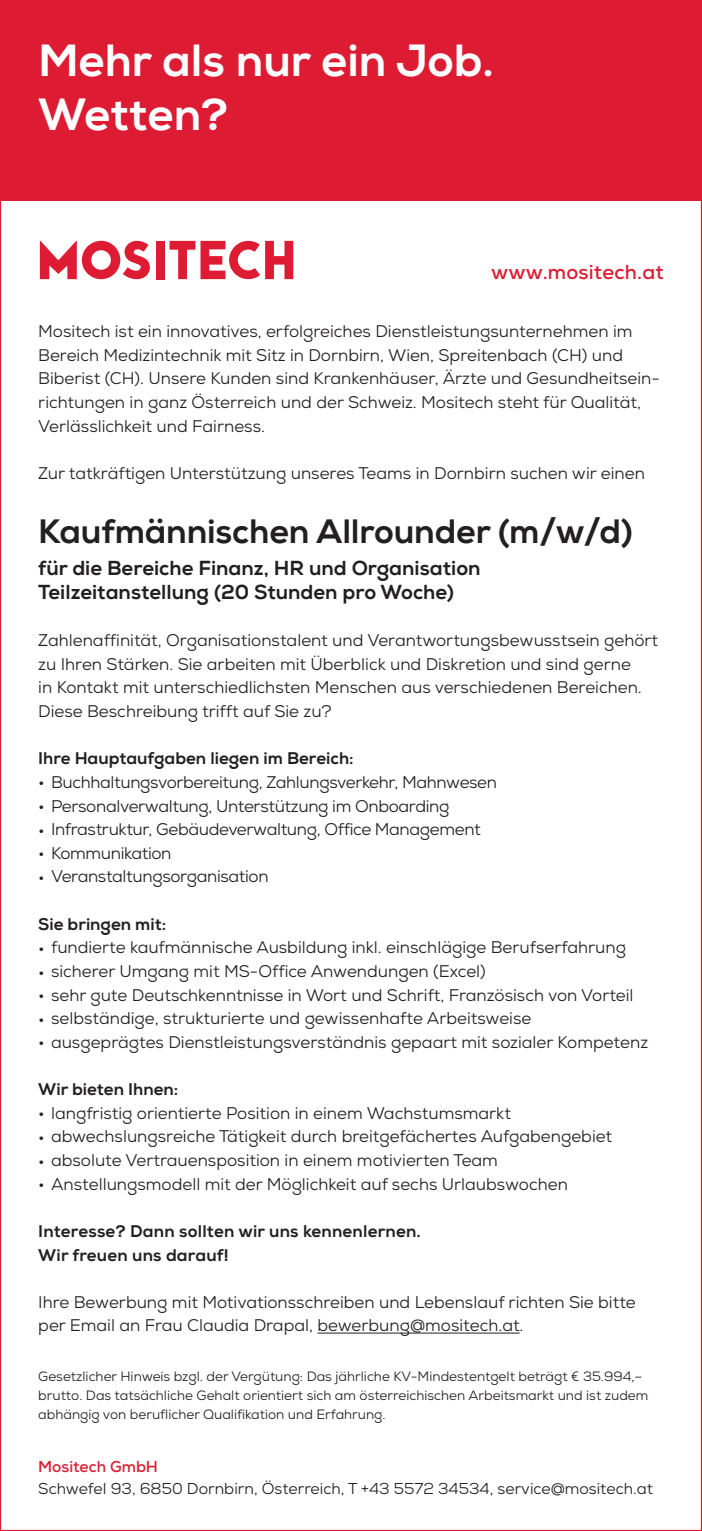
<style>
.page{position:relative;width:702px;height:1531px;background:#fff}
.page>*{position:absolute;margin:0;border:0;box-sizing:border-box;transform-origin:0 0}
.t1{font:45px/54px "Nexa X Bold";color:#fff}
.t2{font:33.75px "Nexa X Bold";letter-spacing:-.005em;color:#231f20}
.t3{font:20.25px/24.3px "Nexa X Bold";color:#231f20}
.t4{font:700 20.25px "Nexa";letter-spacing:.01em;color:#dd1c34}
.t5{font:16.88px/23.6px "Nexa";color:#231f20}
.t6{font:16.88px "Nexa";letter-spacing:-.02em;color:#231f20}
.t7{font:16.88px/23.6px "Nexa X Bold";color:#231f20}
.t8{font:15.75px "Nexa";color:#231f20}
.t9{font:700 15.75px "Nexa";color:#dd1c34}
.t10{font:13.5px/19.1px "Nexa";color:#231f20}
</style>
<div class="page">
<div style="left:0;top:0;width:702px;height:201px;background:#dd1c34"></div>
<div style="left:156px;top:241px;width:9px;height:38px;background:#dd1c34"></div>
<svg style="left:40px;top:241px;width:110px;height:38px"></svg>
<svg style="left:169px;top:241px;width:124px;height:38px"></svg>
<hr style="left:317px;top:1332px;width:202px;height:1px;background:#231f20">
<p class="t1" style="left:38px;top:34px;width:457px">Mehr als nur ein Job.<br>Wetten?</p>
<p class="t4" style="left:491px;top:259px;width:174px">www.mositech.at</p>
<p class="t5" style="left:38px;top:320px;width:623px">Mositech ist ein innovatives, erfolgreiches Dienstleistungsunternehmen im Bereich Medizintechnik mit Sitz in Dornbirn, Wien, Spreitenbach (CH) und Biberist (CH). Unsere Kunden sind Krankenhäuser, Ärzte und Gesundheitsein&shy;richtungen in ganz Österreich und der Schweiz. Mositech steht für Qualität, Verlässlichkeit und Fairness.</p>
<p class="t5" style="left:38px;top:461px;width:608px">Zur tatkräftigen Unterstützung unseres Teams in Dornbirn suchen wir einen</p>
<p class="t2" style="left:38px;top:511px;width:596px">Kaufmännischen Allrounder (m/w/d)</p>
<p class="t3" style="left:38px;top:556px;width:444px">für die Bereiche Finanz, HR und Organisation<br>Teilzeitanstellung (20 Stunden pro Woche)</p>
<p class="t5" style="left:38px;top:628px;width:621px">Zahlenaffinität, Organisationstalent und Verantwortungsbewusstsein gehört zu Ihren Stärken. Sie arbeiten mit Überblick und Diskretion und sind gerne<br>in Kontakt mit unterschiedlichsten Menschen aus verschiedenen Bereichen.<br>Diese Beschreibung trifft auf Sie zu?</p>
<p class="t7" style="left:38px;top:747px;width:317px">Ihre Hauptaufgaben liegen im Bereich:</p>
<p class="t6" style="left:38px;top:771px;width:460px">• Buchhaltungsvorbereitung, Zahlungsverkehr, Mahnwesen</p>
<p class="t6" style="left:38px;top:795px;width:412px">• Personalverwaltung, Unterstützung im Onboarding</p>
<p class="t6" style="left:38px;top:818px;width:444px">• Infrastruktur, Gebäudeverwaltung, Office Management</p>
<p class="t6" style="left:38px;top:842px;width:135px">• Kommunikation</p>
<p class="t6" style="left:38px;top:866px;width:232px">• Veranstaltungsorganisation</p>
<p class="t7" style="left:38px;top:912px;width:129px">Sie bringen mit:</p>
<p class="t5" style="left:38px;top:936px;width:589px">• fundierte kaufmännische Ausbildung inkl. einschlägige Berufserfahrung</p>
<p class="t5" style="left:38px;top:959px;width:449px">• sicherer Umgang mit MS-Office Anwendungen (Excel)</p>
<p class="t5" style="left:38px;top:983px;width:596px">• sehr gute Deutschkenntnisse in Wort und Schrift, Französisch von Vorteil</p>
<p class="t5" style="left:38px;top:1006px;width:494px">• selbständige, strukturierte und gewissenhafte Arbeitsweise</p>
<p class="t5" style="left:38px;top:1030px;width:611px">• ausgeprägtes Dienstleistungsverständnis gepaart mit sozialer Kompetenz</p>
<p class="t7" style="left:38px;top:1077px;width:141px">Wir bieten Ihnen:</p>
<p class="t5" style="left:38px;top:1101px;width:474px">• langfristig orientierte Position in einem Wachstumsmarkt</p>
<p class="t5" style="left:38px;top:1125px;width:575px">• abwechslungsreiche Tätigkeit durch breitgefächertes Aufgabengebiet</p>
<p class="t5" style="left:38px;top:1148px;width:461px">• absolute Vertrauensposition in einem motivierten Team</p>
<p class="t5" style="left:38px;top:1172px;width:531px">• Anstellungsmodell mit der Möglichkeit auf sechs Urlaubswochen</p>
<p class="t7" style="left:38px;top:1219px;width:384px">Interesse? Dann sollten wir uns kennenlernen.<br>Wir freuen uns darauf!</p>
<p class="t5" style="left:38px;top:1290px;width:599px">Ihre Bewerbung mit Motivationsschreiben und Lebenslauf richten Sie bitte per Email an Frau Claudia Drapal, bewerbung@mositech.at.</p>
<p class="t10" style="left:38px;top:1366px;width:611px">Gesetzlicher Hinweis bzgl. der Vergütung: Das jährliche KV-Mindestentgelt beträgt € 35.994,– brutto. Das tatsächliche Gehalt orientiert sich am österreichischen Arbeitsmarkt und ist zudem abhängig von beruflicher Qualifikation und Erfahrung.</p>
<p class="t9" style="left:38px;top:1457px;width:121px">Mositech GmbH</p>
<p class="t8" style="left:38px;top:1478px;width:616px">Schwefel 93, 6850 Dornbirn, Österreich, T +43 5572 34534, service@mositech.at</p>
</div>
